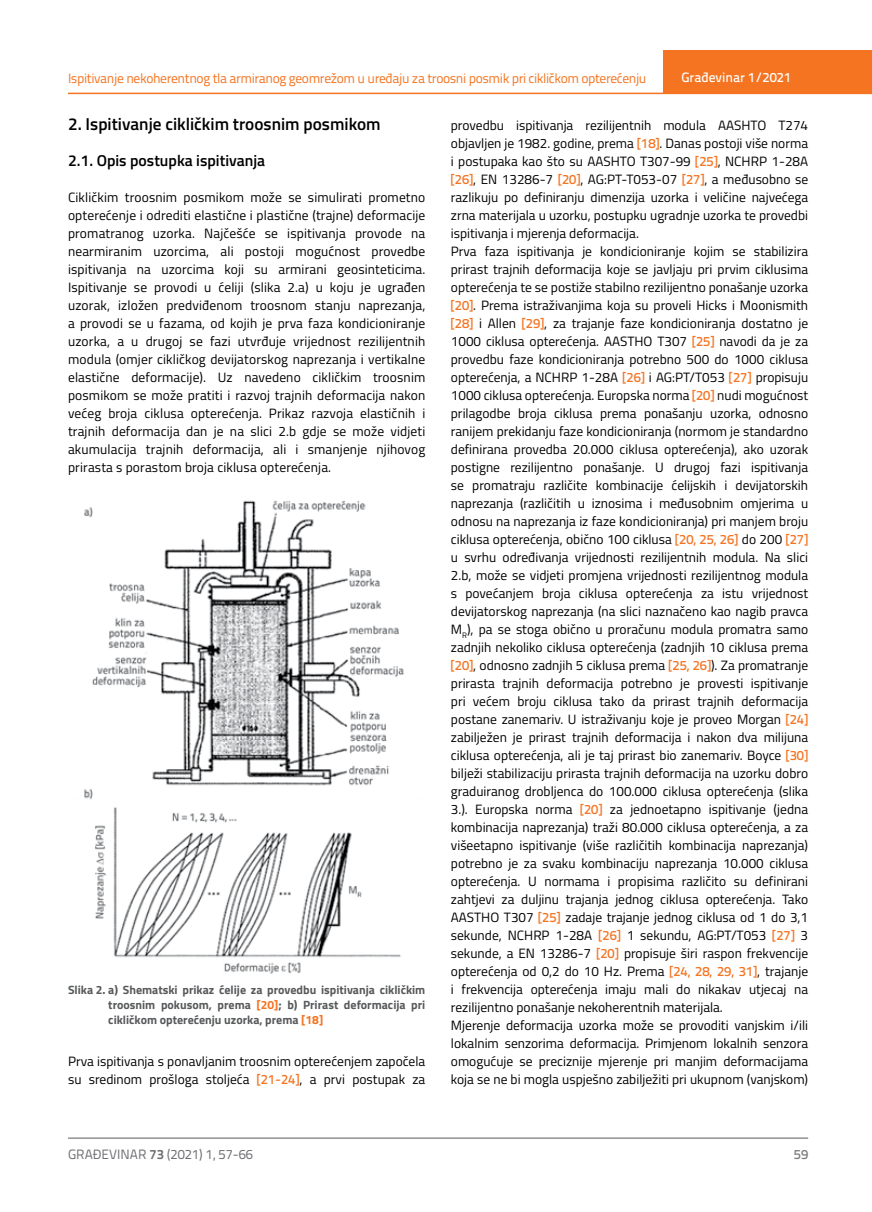
<style>
.page{position:relative;width:872px;height:1212px;background:#fff}
.page>*{position:absolute;margin:0;border:0;box-sizing:border-box;transform-origin:0 0}
.t1{font:600 17.25px "Titillium";color:#000}
.t2{font:600 15.75px "Titillium";color:#000}
.t3{font:13.5px/18px "Titillium";color:#000}
.t4{font:13.5px "Titillium Text 22 L";letter-spacing:-.03em;color:#f47421}
.t5{font:13.5px "Titillium Text 22 L";color:#6d6e71}
.t6{font:500 13.5px "Titillium Text 22 L";color:#fff}
.t7{font:500 13.5px "Titillium Text 22 L";color:#797a7d}
.t8{font:700 12px/15px "Titillium";color:#58595b;text-align:justify}
.s1{font-family:"Titillium Text 22 L";font-weight:500;color:#f47421}
.s2{color:#f47421}
.s3{font-weight:700}
</style>
<div class="page">
<hr style="left:68px;top:93px;width:804px;height:1px;background:#f47421">
<div style="left:663px;top:50px;width:209px;height:44px;background:#f47421"></div>
<hr style="left:68px;top:1138px;width:740px;height:1px;background:#58595b">
<img style="left:84px;top:500px;width:320px;height:474px">
<p class="t4" style="left:68px;top:68px;width:580px">Ispitivanje nekoherentnog tla armiranog geomrežom u uređaju za troosni posmik pri cikličkom opterećenju</p>
<p class="t1" style="left:68px;top:111px;width:314px">2. Ispitivanje cikličkim troosnim posmikom</p>
<p class="t2" style="left:68px;top:148px;width:199px">2.1. Opis postupka ispitivanja</p>
<p class="t3" style="left:68px;top:187px;width:359px;text-align:justify">Cikličkim troosnim posmikom može se simulirati prometno opterećenje i odrediti elastične i plastične (trajne) deformacije promatranog uzorka. Najčešće se ispitivanja provode na nearmiranim uzorcima, ali postoji mogućnost provedbe ispitivanja na uzorcima koji su armirani geosinteticima.<br>Ispitivanje se provodi u ćeliji (slika 2.a) u koju je ugrađen uzorak, izložen predviđenom troosnom stanju naprezanja, a provodi se u fazama, od kojih je prva faza kondicioniranje uzorka, a u drugoj se fazi utvrđuje vrijednost rezilijentnih modula (omjer cikličkog devijatorskog naprezanja i vertikalne elastične deformacije). Uz navedeno cikličkim troosnim posmikom se može pratiti i razvoj trajnih deformacija nakon većeg broja ciklusa opterećenja. Prikaz razvoja elastičnih i trajnih deformacija dan je na slici 2.b gdje se može vidjeti akumulacija trajnih deformacija, ali i smanjenje njihovog prirasta s porastom broja ciklusa opterećenja.</p>
<p class="t6" style="left:681px;top:67px;width:111px">Građevinar 1/2021</p>
<p class="t3" style="left:451px;top:115px;width:359px">provedbu ispitivanja rezilijentnih modula AASHTO T274 objavljen je 1982. godine, prema <span class="s1">[18]</span>. Danas postoji više norma i postupaka kao što su AASHTO T307-99 <span class="s1">[25]</span>, NCHRP 1-28A <span class="s1">[26]</span>, EN 13286-7 <span class="s1">[20]</span>, AG:PT-T053-07 <span class="s1">[27]</span>, a međusobno se razlikuju po definiranju dimenzija uzorka i veličine najvećega zrna materijala u uzorku, postupku ugradnje uzorka te provedbi ispitivanja i mjerenja deformacija.<br>Prva faza ispitivanja je kondicioniranje kojim se stabilizira prirast trajnih deformacija koje se javljaju pri prvim ciklusima opterećenja te se postiže stabilno rezilijentno ponašanje uzorka <span class="s1">[20]</span>. Prema istraživanjima koja su proveli Hicks i Moonismith <span class="s1">[28]</span> i Allen <span class="s1">[29]</span>, za trajanje faze kondicioniranja dostatno je 1000 ciklusa opterećenja. AASTHO T307 <span class="s1">[25]</span> navodi da je za provedbu faze kondicioniranja potrebno 500 do 1000 ciklusa opterećenja, a NCHRP 1-28A <span class="s1">[26]</span> i AG:PT/T053 <span class="s1">[27]</span> propisuju 1000 ciklusa opterećenja. Europska norma <span class="s1">[20]</span> nudi mogućnost prilagodbe broja ciklusa prema ponašanju uzorka, odnosno ranijem prekidanju faze kondicioniranja (normom je standardno definirana provedba 20.000 ciklusa opterećenja), ako uzorak postigne rezilijentno ponašanje. U drugoj fazi ispitivanja se promatraju različite kombinacije ćelijskih i devijatorskih naprezanja (različitih u iznosima i međusobnim omjerima u odnosu na naprezanja iz faze kondicioniranja) pri manjem broju ciklusa opterećenja, obično 100 ciklusa <span class="s1">[20, 25, 26]</span> do 200 <span class="s1">[27] </span>u svrhu određivanja vrijednosti rezilijentnih modula. Na slici 2.b, može se vidjeti promjena vrijednosti rezilijentnog modula s povećanjem broja ciklusa opterećenja za istu vrijednost devijatorskog naprezanja (na slici naznačeno kao nagib pravca M<sub>R</sub>), pa se stoga obično u proračunu modula promatra samo zadnjih nekoliko ciklusa opterećenja (zadnjih 10 ciklusa prema <span class="s1">[20]</span>, odnosno zadnjih 5 ciklusa prema <span class="s1">[25, 26]</span>). Za promatranje prirasta trajnih deformacija potrebno je provesti ispitivanje pri većem broju ciklusa tako da prirast trajnih deformacija postane zanemariv. U istraživanju koje je proveo Morgan <span class="s1">[24] </span>zabilježen je prirast trajnih deformacija i nakon dva milijuna ciklusa opterećenja, ali je taj prirast bio zanemariv. Boyce <span class="s1">[30] </span>bilježi stabilizaciju prirasta trajnih deformacija na uzorku dobro graduiranog drobljenca do 100.000 ciklusa opterećenja (slika 3.). Europska norma <span class="s1">[20]</span> za jednoetapno ispitivanje (jedna kombinacija naprezanja) traži 80.000 ciklusa opterećenja, a za višeetapno ispitivanje (više različitih kombinacija naprezanja) potrebno je za svaku kombinaciju naprezanja 10.000 ciklusa opterećenja. U normama i propisima različito su definirani zahtjevi za duljinu trajanja jednog ciklusa opterećenja. Tako AASTHO T307 <span class="s1">[25]</span> zadaje trajanje jednog ciklusa od 1 do 3,1 sekunde, NCHRP 1-28A <span class="s1">[26]</span> 1 sekundu, AG:PT/T053 <span class="s1">[27]</span> 3 sekunde, a EN 13286-7 <span class="s1">[20]</span> propisuje širi raspon frekvencije opterećenja od 0,2 do 10 Hz. Prema <span class="s1">[24, 28, 29, 31]</span>, trajanje i frekvencija opterećenja imaju mali do nikakav utjecaj na rezilijentno ponašanje nekoherentnih materijala.<br>Mjerenje deformacija uzorka može se provoditi vanjskim i/ili lokalnim senzorima deformacija. Primjenom lokalnih senzora omogućuje se preciznije mjerenje pri manjim deformacijama koja se ne bi mogla uspješno zabilježiti pri ukupnom (vanjskom)</p>
<p class="t8" style="left:108px;top:982px;width:318px;text-indent:-40px">Slika 2. a) Shematski prikaz ćelije za provedbu ispitivanja cikličkim troosnim pokusom, prema <span class="s2">[20]</span>; b) Prirast deformacija pri cikličkom opterećenju uzorka, prema <span class="s2">[18]</span></p>
<p class="t3" style="left:68px;top:1052px;width:359px">Prva ispitivanja s ponavljanim troosnim opterećenjem započela su sredinom prošloga stoljeća <span class="s1">[21-24]</span>, a prvi postupak za</p>
<p class="t5" style="left:68px;top:1144px;width:186px">GRAĐEVINAR <span class="s3">73</span> (2021) 1, 57-66</p>
<p class="t7" style="left:794px;top:1144px;width:16px">59</p>
</div>
